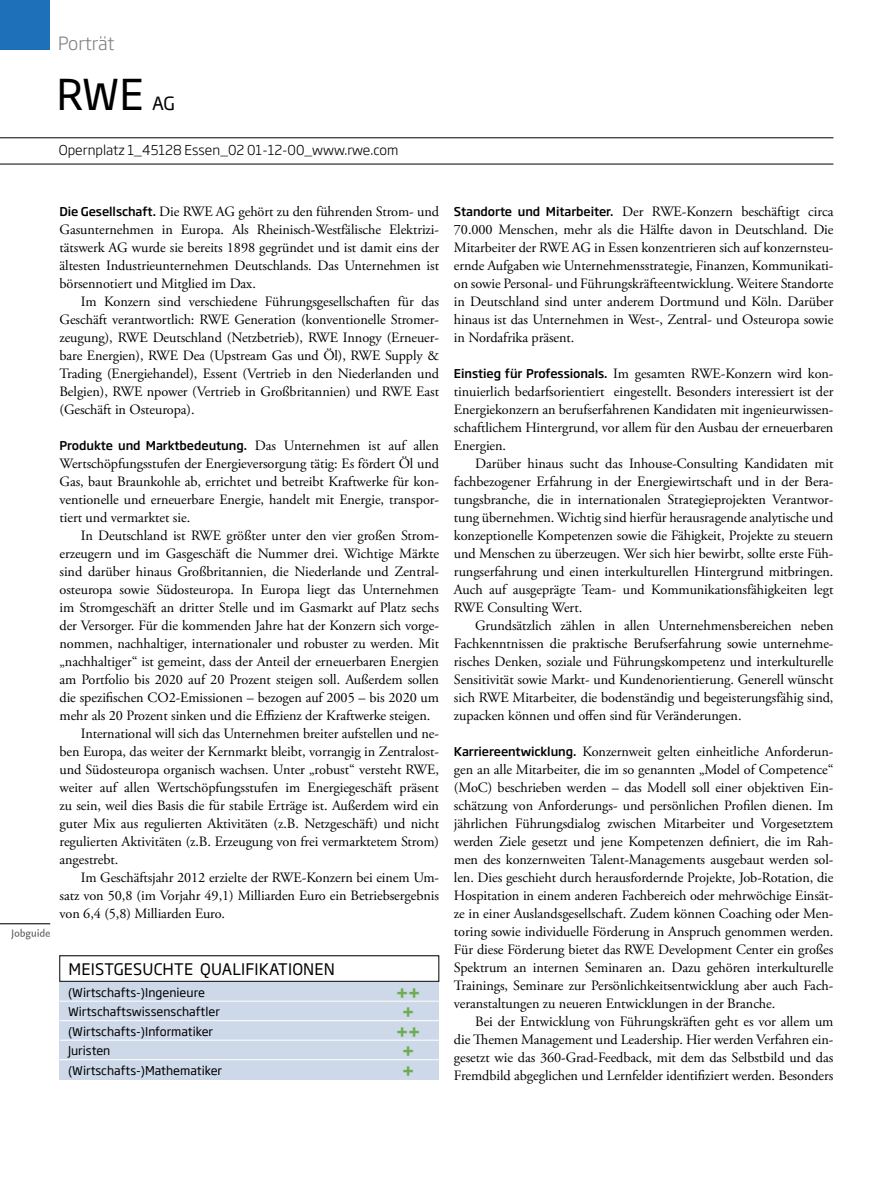
<style>
.page{position:relative;width:893px;height:1191px;background:#fff}
.page>*{position:absolute;margin:0;border:0;box-sizing:border-box;transform-origin:0 0}
.t1{font:42px "Soho Gothic Std";color:#000}
.t2{font:300 18px "Soho Gothic Std";letter-spacing:-.01em;color:#808184}
.t3{font:700 18px "Soho Gothic Std";color:#6eac51}
.t4{font:18px "Soho Gothic Std";color:#000}
.t5{font:15.75px "Soho Gothic Std";letter-spacing:.01em;color:#000}
.t6{font:14.25px/18px "Adobe Garamond Pro";letter-spacing:-.005em;color:#000;text-align:justify}
.t7{font:300 13.5px "Soho Gothic Std";color:#000}
.t8{font:12px "Soho Gothic Std";color:#000}
.t9{font:500 12px "Soho Gothic Std";letter-spacing:-.005em;color:#000}
.s1{font-family:"Soho Gothic Std";font-weight:500;font-size:12px}
.s2{font-family:"Adobe Garamond Pro";font-weight:400;font-size:14.25px}
</style>
<div class="page">
<div style="left:0;top:0;width:50px;height:50px;background:#1e71b8"></div>
<hr style="left:0;top:923px;width:50px;height:1px;background:#000">
<svg style="left:11px;top:928px;width:39px;height:11px"></svg>
<div style="left:60px;top:955px;width:379px;height:125px;background:#cdd8e9"></div>
<hr style="left:60px;top:1000px;width:379px;height:1px;background:#fff">
<hr style="left:60px;top:1020px;width:379px;height:1px;background:#fff">
<hr style="left:60px;top:1039px;width:379px;height:1px;background:#fff">
<hr style="left:60px;top:1059px;width:379px;height:1px;background:#fff">
<div style="left:60px;top:955px;width:379px;height:26px;background:#fff"></div>
<hr style="left:0;top:137px;width:833px;height:1px;background:#000">
<hr style="left:0;top:164px;width:833px;height:1px;background:#000">
<p class="t2" style="left:58px;top:32px;width:58px">Porträt</p>
<h1 class="t1" style="left:56px;top:69px;width:89px">RWE</h1>
<p class="t4" style="left:152px;top:92px;width:24px">AG</p>
<p class="t7" style="left:59px;top:142px;width:341px">Opernplatz 1_45128 Essen_02 01-12-00_www.rwe.com</p>
<p class="t6" style="left:60px;top:203px;width:381px"><span class="s1">Die Gesellschaft.</span> Die RWE AG gehört zu den führenden Strom- und Gasunternehmen in Europa. Als Rheinisch-Westfälische Elektrizi&shy;tätswerk AG wurde sie bereits 1898 gegründet und ist damit eins der ältesten Industrieunternehmen Deutschlands. Das Unternehmen ist börsennotiert und Mitglied im Dax.</p>
<p class="t6" style="left:60px;top:293px;width:381px;text-indent:21px">Im Konzern sind verschiedene Führungsgesellschaften für das Geschäft verantwortlich: RWE Generation (konventionelle Stromer&shy;zeugung), RWE Deutschland (Netzbetrieb), RWE Innogy (Erneuer&shy;bare Energien), RWE Dea (Upstream Gas und Öl), RWE Supply &amp; Trading (Energiehandel), Essent (Vertrieb in den Niederlanden und Belgien), RWE npower (Vertrieb in Großbritannien) und RWE East (Geschäft in Osteuropa).</p>
<p class="t9" style="left:60px;top:438px;width:381px">Produkte und Marktbedeutung. <span class="s2">Das Unternehmen ist auf allen</span></p>
<p class="t6" style="left:60px;top:455px;width:381px">Wertschöpfungsstufen der Energieversorgung tätig: Es fördert Öl und Gas, baut Braunkohle ab, errichtet und betreibt Kraftwerke für kon&shy;ventionelle und erneuerbare Energie, handelt mit Energie, transpor&shy;tiert und vermarktet sie.</p>
<p class="t6" style="left:81px;top:527px;width:360px">In Deutschland ist RWE größter unter den vier großen Strom-</p>
<p class="t6" style="left:60px;top:545px;width:381px">erzeugern und im Gasgeschäft die Nummer drei. Wichtige Märkte</p>
<p class="t6" style="left:60px;top:563px;width:380px">sind darüber hinaus Großbritannien, die Niederlande und Zentral-</p>
<p class="t6" style="left:60px;top:581px;width:381px">osteuropa sowie Südosteuropa. In Europa liegt das Unternehmen</p>
<p class="t6" style="left:60px;top:599px;width:381px">im Stromgeschäft an dritter Stelle und im Gasmarkt auf Platz sechs</p>
<p class="t6" style="left:60px;top:617px;width:381px">der Versorger. Für die kommenden Jahre hat der Konzern sich vorge-</p>
<p class="t6" style="left:60px;top:635px;width:381px">nommen, nachhaltiger, internationaler und robuster zu werden. Mit</p>
<p class="t6" style="left:60px;top:653px;width:381px">„nachhaltiger“ ist gemeint, dass der Anteil der erneuerbaren Energien</p>
<p class="t6" style="left:60px;top:671px;width:381px">am Portfolio bis 2020 auf 20 Prozent steigen soll. Außerdem sollen</p>
<p class="t6" style="left:60px;top:689px;width:381px">die spezifischen CO2-Emissionen – bezogen auf 2005 – bis 2020 um</p>
<p class="t6" style="left:60px;top:707px;width:372px">mehr als 20 Prozent sinken und die Effizienz der Kraftwerke steigen.</p>
<p class="t6" style="left:81px;top:725px;width:360px">International will sich das Unternehmen breiter aufstellen und ne-</p>
<p class="t6" style="left:60px;top:743px;width:381px">ben Europa, das weiter der Kernmarkt bleibt, vorrangig in Zentralost-</p>
<p class="t6" style="left:60px;top:761px;width:381px">und Südosteuropa organisch wachsen. Unter „robust“ versteht RWE,</p>
<p class="t6" style="left:60px;top:779px;width:381px">weiter auf allen Wertschöpfungsstufen im Energiegeschäft präsent</p>
<p class="t6" style="left:60px;top:797px;width:381px">zu sein, weil dies Basis die für stabile Erträge ist. Außerdem wird ein</p>
<p class="t6" style="left:60px;top:815px;width:381px">guter Mix aus regulierten Aktivitäten (z.B. Netzgeschäft) und nicht</p>
<p class="t6" style="left:60px;top:833px;width:381px">regulierten Aktivitäten (z.B. Erzeugung von frei vermarktetem Strom)</p>
<p class="t6" style="left:60px;top:851px;width:60px">angestrebt.</p>
<p class="t6" style="left:81px;top:869px;width:360px">Im Geschäftsjahr 2012 erzielte der RWE-Konzern bei einem Um-</p>
<p class="t6" style="left:60px;top:887px;width:381px">satz von 50,8 (im Vorjahr 49,1) Milliarden Euro ein Betriebsergebnis</p>
<p class="t6" style="left:60px;top:905px;width:167px">von 6,4 (5,8) Milliarden Euro.</p>
<p class="t5" style="left:69px;top:959px;width:268px">MEISTGESUCHTE QUALIFIKATIONEN</p>
<p class="t8" style="left:68px;top:984px;width:138px">(Wirtschafts-)Ingenieure</p>
<p class="t3" style="left:396px;top:981px;width:26px">++</p>
<p class="t8" style="left:68px;top:1004px;width:153px">Wirtschaftswissenschaftler</p>
<p class="t3" style="left:402px;top:1000px;width:14px">+</p>
<p class="t8" style="left:68px;top:1023px;width:147px">(Wirtschafts-)Informatiker</p>
<p class="t3" style="left:396px;top:1020px;width:26px">++</p>
<p class="t8" style="left:68px;top:1043px;width:44px">Juristen</p>
<p class="t3" style="left:402px;top:1039px;width:14px">+</p>
<p class="t8" style="left:68px;top:1062px;width:156px">(Wirtschafts-)Mathematiker</p>
<p class="t3" style="left:402px;top:1059px;width:14px">+</p>
<p class="t6" style="left:454px;top:203px;width:381px"><span class="s1">Standorte und Mitarbeiter.</span> Der RWE-Konzern beschäftigt circa 70.000 Menschen, mehr als die Hälfte davon in Deutschland. Die Mitarbeiter der RWE AG in Essen konzentrieren sich auf konzernsteu&shy;ernde Aufgaben wie Unternehmensstrategie, Finanzen, Kommunikati&shy;on sowie Personal- und Führungskräfteentwicklung. Weitere Standorte in Deutschland sind unter anderem Dortmund und Köln. Darüber hinaus ist das Unternehmen in West-, Zentral- und Osteuropa sowie in Nordafrika präsent.</p>
<p class="t6" style="left:454px;top:365px;width:381px"><span class="s1">Einstieg für Professionals.</span> Im gesamten RWE-Konzern wird kon&shy;tinuierlich bedarfsorientiert eingestellt. Besonders interessiert ist der Energiekonzern an berufserfahrenen Kandidaten mit ingenieurwissen&shy;schaftlichem Hintergrund, vor allem für den Ausbau der erneuerbaren Energien.</p>
<p class="t6" style="left:454px;top:455px;width:381px;text-indent:21px">Darüber hinaus sucht das Inhouse-Consulting Kandidaten mit fachbezogener Erfahrung in der Energiewirtschaft und in der Bera&shy;tungsbranche, die in internationalen Strategieprojekten Verantwor&shy;tung übernehmen. Wichtig sind hierfür herausragende analytische und konzeptionelle Kompetenzen sowie die Fähigkeit, Projekte zu steuern und Menschen zu überzeugen. Wer sich hier bewirbt, sollte erste Füh&shy;rungserfahrung und einen interkulturellen Hintergrund mitbringen.<br>Auch auf ausgeprägte Team- und Kommunikationsfähigkeiten legt RWE Consulting Wert.</p>
<p class="t6" style="left:454px;top:617px;width:381px;text-indent:21px">Grundsätzlich zählen in allen Unternehmensbereichen neben Fachkenntnissen die praktische Berufserfahrung sowie unternehme&shy;risches Denken, soziale und Führungskompetenz und interkulturelle Sensitivität sowie Markt- und Kundenorientierung. Generell wünscht sich RWE Mitarbeiter, die bodenständig und begeisterungsfähig sind, zupacken können und offen sind für Veränderungen.</p>
<p class="t6" style="left:454px;top:743px;width:381px"><span class="s1">Karriereentwicklung.</span> Konzernweit gelten einheitliche Anforderun&shy;gen an alle Mitarbeiter, die im so genannten „Model of Competence“ (MoC) beschrieben werden – das Modell soll einer objektiven Ein&shy;schätzung von Anforderungs- und persönlichen Profilen dienen. Im jährlichen Führungsdialog zwischen Mitarbeiter und Vorgesetztem werden Ziele gesetzt und jene Kompetenzen definiert, die im Rah&shy;men des konzernweiten Talent-Managements ausgebaut werden sol&shy;len. Dies geschieht durch herausfordernde Projekte, Job-Rotation, die Hospitation in einem anderen Fachbereich oder mehrwöchige Einsät&shy;ze in einer Auslandsgesellschaft. Zudem können Coaching oder Men&shy;toring sowie individuelle Förderung in Anspruch genommen werden.<br>Für diese Förderung bietet das RWE Development Center ein großes Spektrum an internen Seminaren an. Dazu gehören interkulturelle Trainings, Seminare zur Persönlichkeitsentwicklung aber auch Fach&shy;veranstaltungen zu neueren Entwicklungen in der Branche.</p>
<p class="t6" style="left:454px;top:1013px;width:381px;text-indent:21px">Bei der Entwicklung von Führungskräften geht es vor allem um die Themen Management und Leadership. Hier werden Verfahren ein&shy;gesetzt wie das 360-Grad-Feedback, mit dem das Selbstbild und das Fremdbild abgeglichen und Lernfelder identifiziert werden. Besonders</p>
</div>
